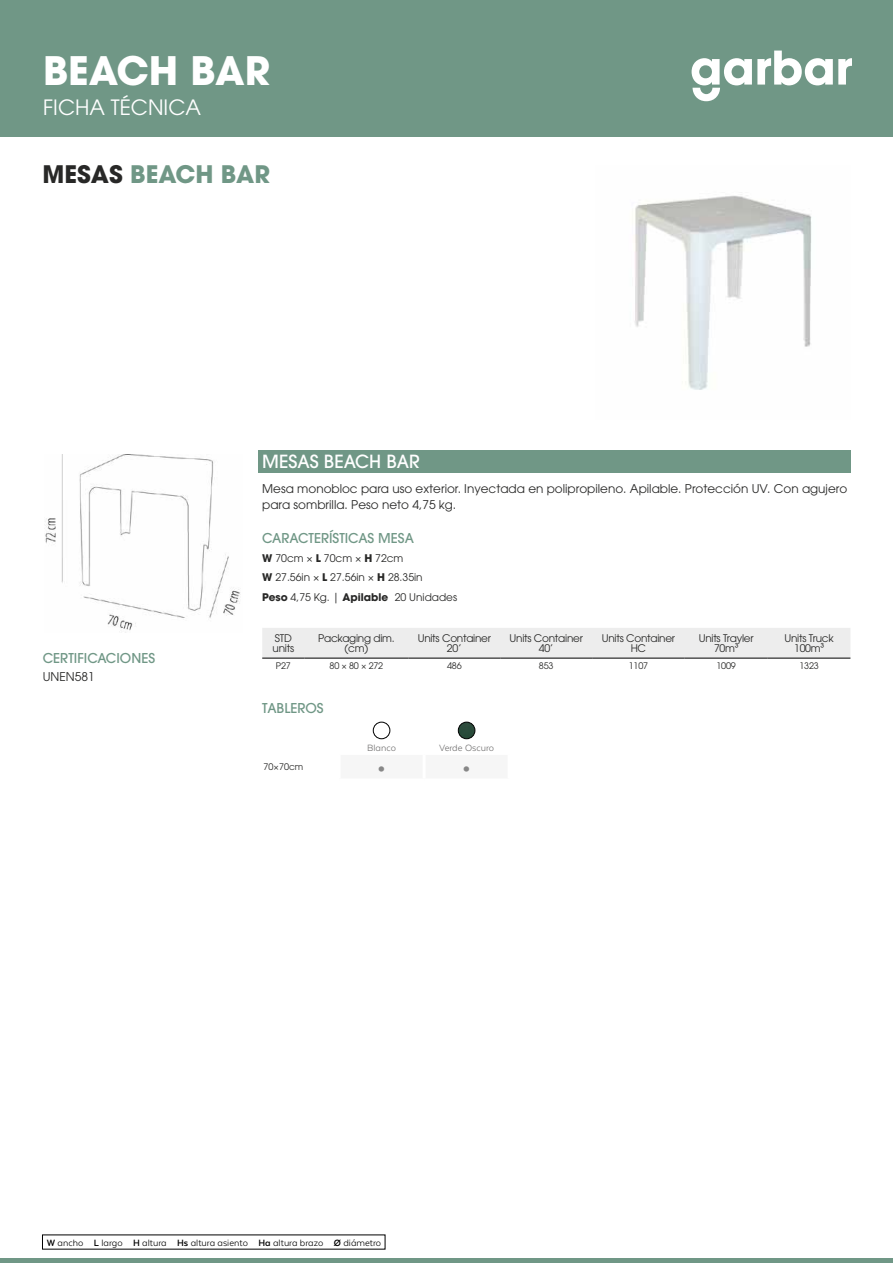
<style>
.page{position:relative;width:893px;height:1263px;background:#fff}
.page>*{position:absolute;margin:0;border:0;box-sizing:border-box;transform-origin:0 0}
.t1{font:700 39px "ITC Avant Garde Pro";color:#fff}
.t2{font:700 31.5px "Texta Alt";color:#878787}
.t3{font:700 24px "ITC Avant Garde Pro";color:#709786}
.t4{font:21px "ITC Avant Garde Pro";color:#fff}
.t5{font:500 18px "ITC Avant Garde Pro";color:#fff}
.t6{font:500 13.5px "ITC Avant Garde Pro";color:#709786}
.t7{font:12px/16.5px "ITC Avant Garde Pro";color:#282827}
.t8{font:10.5px/10.5px "ITC Avant Garde Pro";letter-spacing:-.025em;color:#282827;text-align:center}
.t9{font:10.5px/19.2px "ITC Avant Garde Pro";color:#282827}
.t10{font:10.5px "Texta Alt";color:#000}
.t11{font:10.5px "Texta Alt";color:#706f6f}
.t12{font:9px "ITC Avant Garde Pro";letter-spacing:-.02em;color:#282827}
.s1{color:#282827}
.s2{font-weight:700}
</style>
<div class="page">
<div style="left:0;top:0;width:893px;height:137px;background:#709786"></div>
<svg style="left:692px;top:51px;width:160px;height:50px"></svg>
<hr style="left:0;top:1259px;width:893px;height:4px;background:#709786">
<img style="left:634px;top:195px;width:178px;height:195px">
<div style="left:258px;top:450px;width:592px;height:22px;background:#709786"></div>
<div style="left:262px;top:628px;width:588px;height:30px;background:#ededed"></div>
<hr style="left:262px;top:658px;width:42px;height:1px;background:#000">
<hr style="left:304px;top:658px;width:104px;height:1px;background:#000">
<hr style="left:408px;top:658px;width:92px;height:1px;background:#000">
<hr style="left:500px;top:658px;width:92px;height:1px;background:#000">
<hr style="left:592px;top:658px;width:93px;height:1px;background:#000">
<hr style="left:685px;top:658px;width:83px;height:1px;background:#000">
<hr style="left:768px;top:658px;width:82px;height:1px;background:#000">
<svg style="left:372px;top:722px;width:104px;height:18px"></svg>
<img style="left:373px;top:722px;width:17px;height:17px;border-radius:8px">
<div style="left:373px;top:722px;width:17px;height:17px;border:1px solid #000;border-radius:50%"></div>
<img style="left:458px;top:722px;width:17px;height:17px;border-radius:8px">
<div style="left:458px;top:722px;width:17px;height:17px;border:1px solid #000;border-radius:50%"></div>
<img style="left:45px;top:454px;width:195px;height:179px">
<h1 class="t1" style="left:43px;top:45px;width:229px">BEACH BAR</h1>
<h3 class="t4" style="left:43px;top:94px;width:159px">FICHA TÉCNICA</h3>
<h3 class="t3" style="left:43px;top:158px;width:229px"><span class="s1">MESAS</span> BEACH BAR</h3>
<p class="t6" style="left:43px;top:649px;width:114px">CERTIFICACIONES</p>
<p class="t7" style="left:43px;top:668px;width:53px">UNEN581</p>
<h3 class="t5" style="left:262px;top:450px;width:159px">MESAS BEACH BAR</h3>
<p class="t7" style="left:262px;top:480px;width:586px">Mesa monobloc para uso exterior. Inyectada en polipropileno. Apilable. Protección UV. Con agujero para sombrilla. Peso neto 4,75 kg.</p>
<p class="t6" style="left:262px;top:529px;width:153px">CARACTERÍSTICAS MESA</p>
<p class="t9" style="left:262px;top:548px;width:196px"><span class="s2">W</span> 70cm × <span class="s2">L</span> 70cm × <span class="s2">H</span> 72cm<br><span class="s2">W</span> 27.56in × <span class="s2">L</span> 27.56in × <span class="s2">H</span> 28.35in<br><span class="s2">Peso</span> 4,75 Kg. | <span class="s2">Apilable</span> 20 Unidades</p>
<p class="t8" style="left:273px;top:632px;width:23px;text-align:left">STD units</p>
<p class="t8" style="left:318px;top:632px;width:78px">Packaging dim. (cm)</p>
<p class="t8" style="left:418px;top:632px;width:75px">Units Container<br>20’</p>
<p class="t8" style="left:510px;top:632px;width:75px">Units Container<br>40’</p>
<p class="t8" style="left:602px;top:632px;width:75px">Units Container<br>HC</p>
<p class="t8" style="left:699px;top:632px;width:56px">Units Trayler<br>70m³</p>
<p class="t8" style="left:784px;top:632px;width:51px">Units Truck<br>100m³</p>
<p class="t12" style="left:276px;top:660px;width:16px">P27</p>
<p class="t12" style="left:330px;top:660px;width:55px">80 × 80 × 272</p>
<p class="t12" style="left:447px;top:660px;width:16px">486</p>
<p class="t12" style="left:539px;top:660px;width:16px">853</p>
<p class="t12" style="left:629px;top:660px;width:21px">1107</p>
<p class="t12" style="left:716px;top:660px;width:21px">1009</p>
<p class="t12" style="left:799px;top:660px;width:21px">1323</p>
<p class="t6" style="left:262px;top:700px;width:63px">TABLEROS</p>
<p class="t11" style="left:367px;top:742px;width:30px">Blanco</p>
<p class="t11" style="left:439px;top:742px;width:56px">Verde Oscuro</p>
<p class="t12" style="left:264px;top:761px;width:41px">70×70cm</p>
<h2 class="t2" style="left:377px;top:750px;width:97px">• •</h2>
<p class="t10" style="left:47px;top:1237px;width:336px"><span class="s2">W</span> ancho <span class="s2">L</span> largo <span class="s2">H</span> altura <span class="s2">Hs</span> altura asiento <span class="s2">Ha</span> altura brazo <span class="s2">Ø</span> diámetro</p>
</div>
